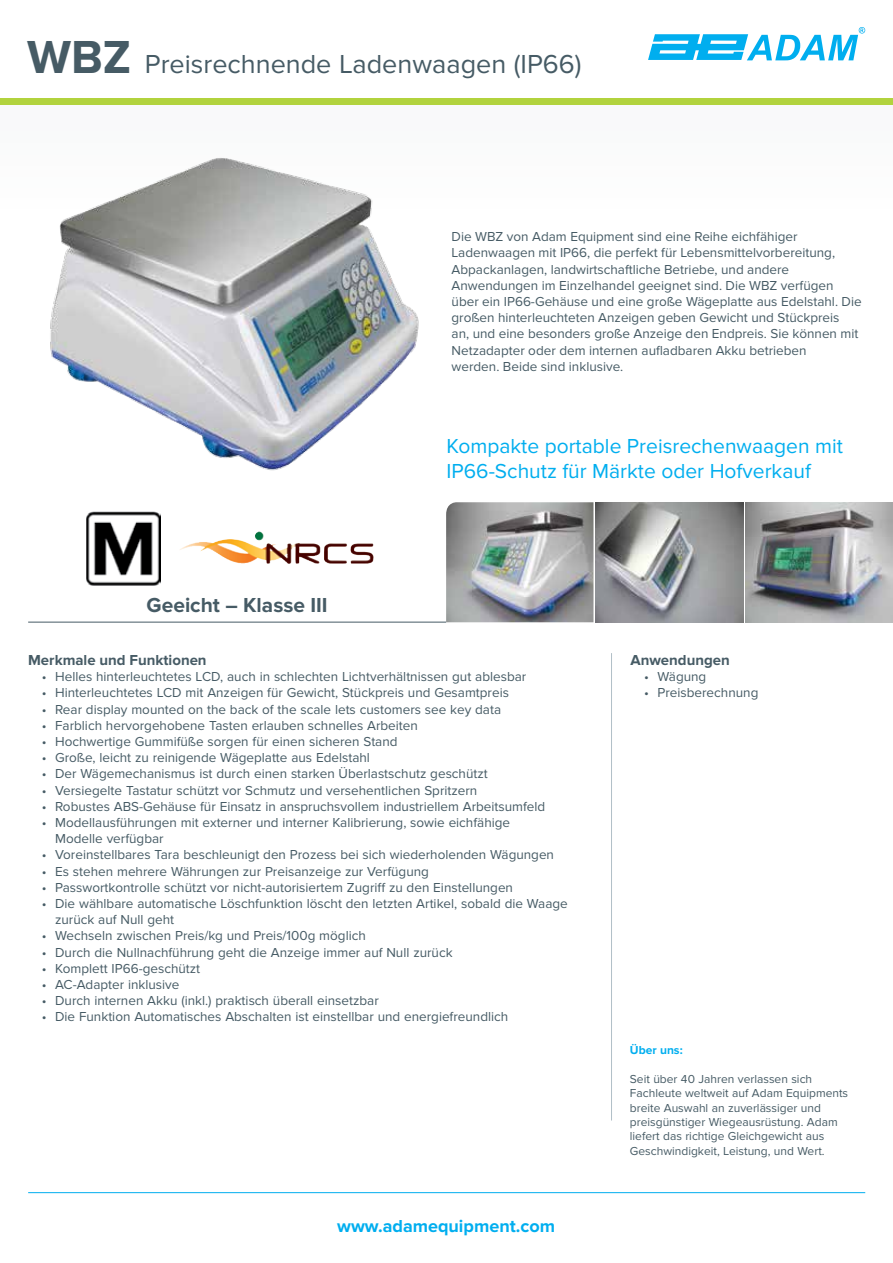
<style>
.page{position:relative;width:893px;height:1263px;background:#fff}
.page>*{position:absolute;margin:0;border:0;box-sizing:border-box;transform-origin:0 0}
.t1{font:27px "Proxima Nova";color:#465b65}
.t2{font:21px/25.2px "Proxima Nova";color:#00aeef}
.t3{font:700 21px "Proxima Nova";color:#465b65}
.t4{font:700 18px "Proxima Nova";color:#00aeef}
.t5{font:700 15px "Proxima Nova";color:#465b65}
.t6{font:13.5px/16.2px "Proxima Nova";color:#465b65}
.t7{font:12px/14.4px "Proxima Nova";color:#465b65}
.t8{font:700 12px "Proxima Nova";color:#00aeef}
.s1{font-weight:700;font-size:48px}
</style>
<div class="page">
<svg style="left:648px;top:27px;width:217px;height:33px"></svg>
<img style="left:745px;top:502px;width:148px;height:120px">
<img style="left:596px;top:502px;width:147px;height:120px">
<img style="left:446px;top:502px;width:147px;height:120px">
<div style="left:0;top:104px;width:893px;height:114px;background:#fafbfb"></div>
<div style="left:0;top:98px;width:893px;height:6px;background:#b2d33e"></div>
<hr style="left:28px;top:1192px;width:837px;height:1px;background:#00aeef">
<hr style="left:28px;top:622px;width:418px;height:1px;background:#465b65">
<hr style="left:611px;top:653px;width:1px;height:467px;background:#b1bfc7">
<img style="left:50px;top:158px;width:369px;height:354px">
<img style="left:86px;top:512px;width:75px;height:74px">
<img style="left:180px;top:532px;width:84px;height:31px">
<h1 class="t1" style="left:27px;top:48px;width:556px"><span class="s1">WBZ</span> Preisrechnende Ladenwaagen (IP66)</h1>
<p class="t6" style="left:452px;top:229px;width:412px">Die WBZ von Adam Equipment sind eine Reihe eichfähiger Ladenwaagen mit IP66, die perfekt für Lebensmittelvorbereitung, Abpackanlagen, landwirtschaftliche Betriebe, und andere Anwendungen im Einzelhandel geeignet sind. Die WBZ verfügen über ein IP66-Gehäuse und eine große Wägeplatte aus Edelstahl. Die großen hinterleuchteten Anzeigen geben Gewicht und Stückpreis<br>an, und eine besonders große Anzeige den Endpreis. Sie können mit Netzadapter oder dem internen aufladbaren Akku betrieben<br>werden. Beide sind inklusive.</p>
<h2 class="t3" style="left:147px;top:593px;width:182px">Geeicht – Klasse III</h2>
<h2 class="t2" style="left:446px;top:434px;width:398px">Kompakte portable Preisrechenwaagen mit<br>IP66-Schutz für Märkte oder Hofverkauf</h2>
<p class="t5" style="left:28px;top:651px;width:180px">Merkmale und Funktionen</p>
<p class="t6" style="left:42px;top:669px;width:486px">• Helles hinterleuchtetes LCD, auch in schlechten Lichtverhältnissen gut ablesbar</p>
<p class="t6" style="left:42px;top:685px;width:469px">• Hinterleuchtetes LCD mit Anzeigen für Gewicht, Stückpreis und Gesamtpreis</p>
<p class="t6" style="left:42px;top:701px;width:461px">• Rear display mounted on the back of the scale lets customers see key data</p>
<p class="t6" style="left:42px;top:717px;width:378px">• Farblich hervorgehobene Tasten erlauben schnelles Arbeiten</p>
<p class="t6" style="left:42px;top:733px;width:357px">• Hochwertige Gummifüße sorgen für einen sicheren Stand</p>
<p class="t6" style="left:42px;top:750px;width:330px">• Große, leicht zu reinigende Wägeplatte aus Edelstahl</p>
<p class="t6" style="left:42px;top:766px;width:448px">• Der Wägemechanismus ist durch einen starken Überlastschutz geschützt</p>
<p class="t6" style="left:42px;top:782px;width:437px">• Versiegelte Tastatur schützt vor Schmutz und versehentlichen Spritzern</p>
<p class="t6" style="left:42px;top:798px;width:505px">• Robustes ABS-Gehäuse für Einsatz in anspruchsvollem industriellem Arbeitsumfeld</p>
<p class="t6" style="left:55px;top:814px;width:457px;text-indent:-14px">• Modellausführungen mit externer und interner Kalibrierung, sowie eichfähige<br>Modelle verfügbar</p>
<p class="t6" style="left:42px;top:847px;width:514px">• Voreinstellbares Tara beschleunigt den Prozess bei sich wiederholenden Wägungen</p>
<p class="t6" style="left:42px;top:863px;width:389px">• Es stehen mehrere Währungen zur Preisanzeige zur Verfügung</p>
<p class="t6" style="left:42px;top:879px;width:473px">• Passwortkontrolle schützt vor nicht-autorisiertem Zugriff zu den Einstellungen</p>
<p class="t6" style="left:55px;top:895px;width:514px;text-indent:-14px">• Die wählbare automatische Löschfunktion löscht den letzten Artikel, sobald die Waage zurück auf Null geht</p>
<p class="t6" style="left:42px;top:928px;width:326px">• Wechseln zwischen Preis/kg und Preis/100g möglich</p>
<p class="t6" style="left:42px;top:944px;width:412px">• Durch die Nullnachführung geht die Anzeige immer auf Null zurück</p>
<p class="t6" style="left:42px;top:960px;width:160px">• Komplett IP66-geschützt</p>
<p class="t6" style="left:42px;top:976px;width:139px">• AC-Adapter inklusive</p>
<p class="t6" style="left:42px;top:993px;width:339px">• Durch internen Akku (inkl.) praktisch überall einsetzbar</p>
<p class="t6" style="left:42px;top:1009px;width:468px">• Die Funktion Automatisches Abschalten ist einstellbar und energiefreundlich</p>
<h3 class="t4" style="left:337px;top:1215px;width:219px">www.adamequipment.com</h3>
<p class="t5" style="left:630px;top:651px;width:101px">Anwendungen</p>
<p class="t6" style="left:644px;top:669px;width:64px">• Wägung</p>
<p class="t6" style="left:644px;top:685px;width:116px">• Preisberechnung</p>
<p class="t8" style="left:630px;top:1043px;width:54px">Über uns:</p>
<p class="t7" style="left:630px;top:1072px;width:220px">Seit über 40 Jahren verlassen sich Fachleute weltweit auf Adam Equipments breite Auswahl an zuverlässiger und preisgünstiger Wiegeausrüstung. Adam liefert das richtige Gleichgewicht aus Geschwindigkeit, Leistung, und Wert.</p>
</div>
